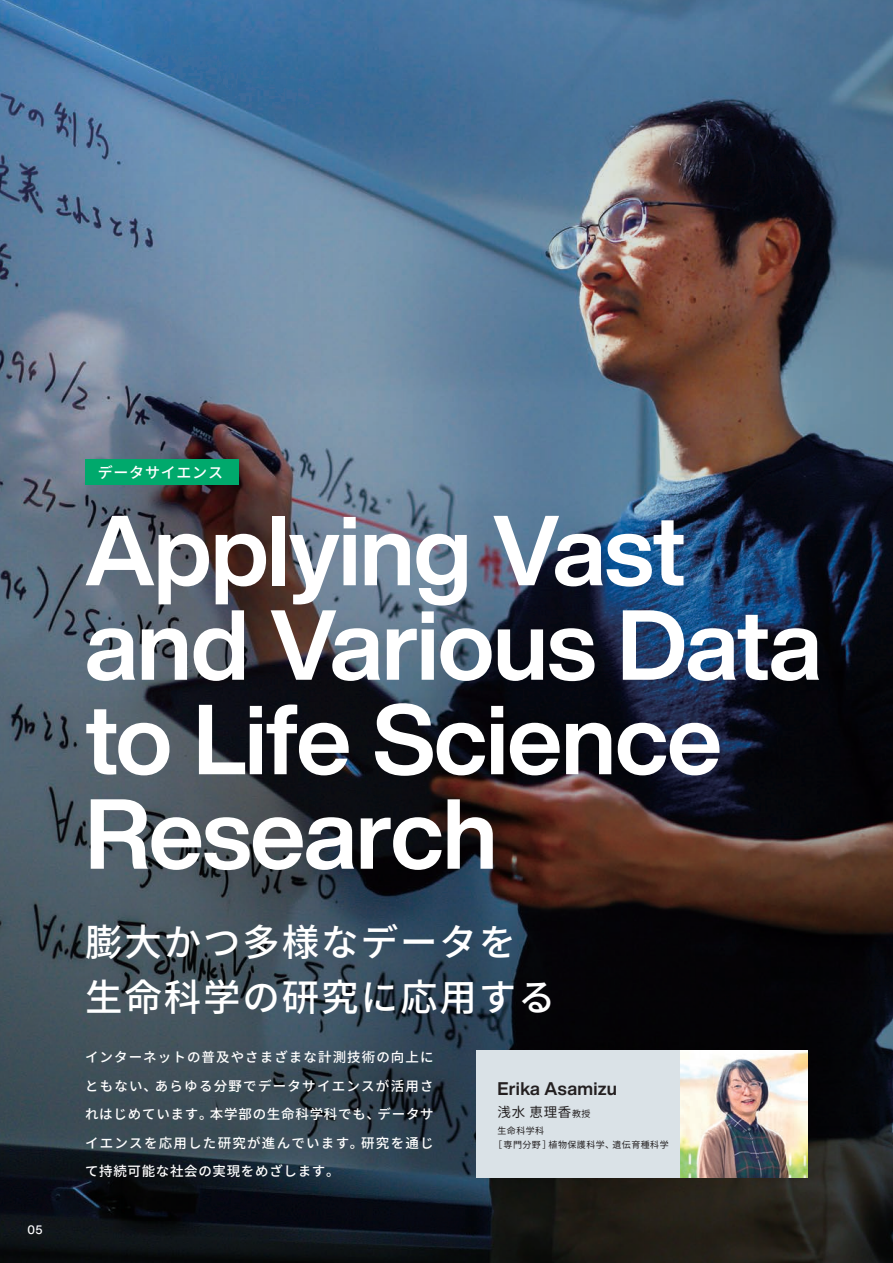
<style>
.page{position:relative;width:893px;height:1263px;background:#fff}
.page>*{position:absolute;margin:0;border:0;box-sizing:border-box;transform-origin:0 0}
.t1{font:700 97.5px/94.5px "Helvetica Now Display";letter-spacing:-.01em;color:#fff}
.t2{font:500 37.5px/55.5px "Noto Sans CJ Kjp";letter-spacing:.05em;color:#fff}
.t3{font:700 18px "Helvetica Now Display";letter-spacing:.02em;color:#231f20}
.t4{font:500 15px "Noto Sans CJ Kjp";letter-spacing:.05em;color:#fff}
.t5{font:500 13.5px/28.5px "Noto Sans CJ Kjp";letter-spacing:.09em;color:#fff;text-align:justify}
.t6{font:13.5px "Noto Sans CJ Kjp";color:#231f20}
.t7{font:500 12px "Helvetica Now Display";color:#fff}
.t8{font:9px/13.5px "Noto Sans CJ Kjp";letter-spacing:.05em;color:#231f20}
.s1{font-size:9px}
</style>
<div class="page">
<img style="left:0;top:0;width:85px;height:668px">
<img style="left:85px;top:0;width:808px;height:668px">
<svg style="left:0;top:668px;width:893px;height:595px;background:#272c32"></svg>
<div style="left:85px;top:459px;width:153px;height:26px;background:#00a96c"></div>
<div style="left:476px;top:1050px;width:332px;height:128px;background:#dae2e7"></div>
<img style="left:680px;top:1050px;width:128px;height:128px">
<p class="t7" style="left:27px;top:1221px;width:17px">05</p>
<p class="t4" style="left:98px;top:464px;width:127px">データサイエンス</p>
<h1 class="t1" style="left:85px;top:503px;width:738px">Applying Vast and Various Data to Life Science<br>Research</h1>
<h2 class="t2" style="left:85px;top:915px;width:472px">膨大かつ多様なデータを生命科学の研究に応用する</h2>
<p class="t5" style="left:85px;top:1043px;width:350px">インターネットの普及やさまざまな計測技術の向上にともない、あらゆる分野でデータサイエンスが活用されはじめています。本学部の生命科学科でも、データサイエンスを応用した研究が進んでいます。研究を通じて持続可能な社会の実現をめざします。</p>
<h3 class="t3" style="left:497px;top:1076px;width:121px">Erika Asamizu</h3>
<p class="t6" style="left:497px;top:1104px;width:95px">浅水 恵理香<span class="s1">教授</span></p>
<p class="t8" style="left:493px;top:1124px;width:177px;text-indent:4px">生命科学科<br>［専門分野］植物保護科学、遺伝育種科学</p>
</div>
